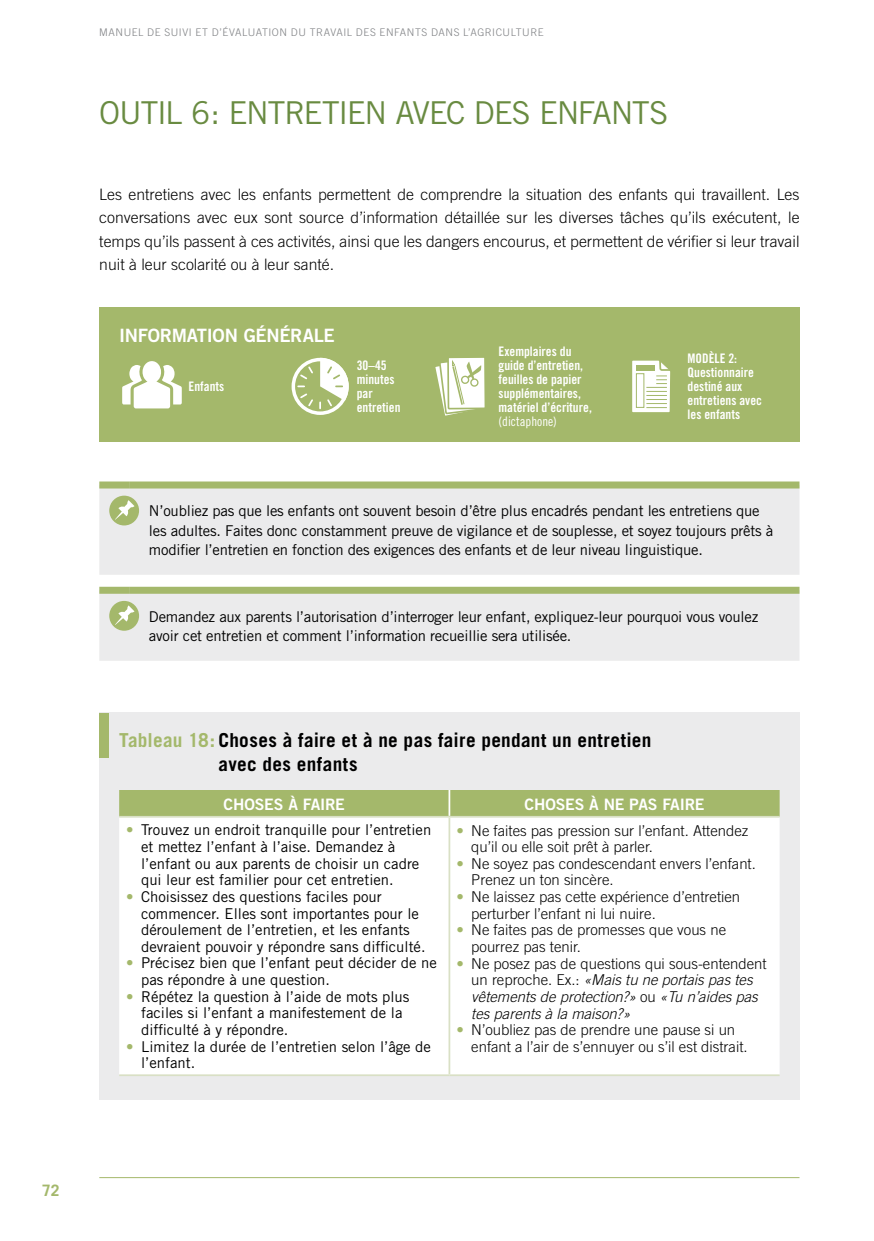
<style>
.page{position:relative;width:874px;height:1241px;background:#fff}
.page>*{position:absolute;margin:0;border:0;box-sizing:border-box;transform-origin:0 0}
.Heading01_green_part{font:31.5px "Trade Gothic";letter-spacing:-.045em;color:#698b41}
.Table_title{font:700 19.25px/23.1px "Trade Gothic";letter-spacing:.015em;color:#000}
.table_heading01{font:18.38px "Trade Gothic Bold Two";letter-spacing:-.015em;color:#fff}
.text_1column{font:300 15.75px/23.6px "Trade Gothic";color:#000;text-align:justify}
.table_heading01-2{font:15.75px "Trade Gothic Bold Two";letter-spacing:-.01em;color:#fff}
.t1{font:700 15.75px "Trade Gothic";color:#a4b86b}
.box_text_-_left_alig{font:14.88px/16.6px "Trade Gothic";color:#000}
.t2{font:300 14.88px/16.6px "Trade Gothic";color:#000}
.t3{font:italic 300 14.88px/16.6px "Trade Gothic";color:#000}
.Normale{font:13.12px/14px "Trade Gothic Bold Cond Twenty";color:#fff}
.t4{font:300 10.5px "Trade Gothic";letter-spacing:.05em;color:#808285}
.s1{font-family:"Trade Gothic Cond Eighteen"}
.s2{color:#a4b86b}
.s3{font-style:normal;color:#a4b86b}
.s4{font-style:normal}
</style>
<div class="page">
<hr style="left:99px;top:1176px;width:700px;height:1px;background:#a4b86b">
<div style="left:99px;top:488px;width:700px;height:86px;background:#ebebec"></div>
<div style="left:99px;top:481px;width:30px;height:7px;background:#a4b86b"></div>
<div style="left:129px;top:481px;width:670px;height:7px;background:#a4b86b"></div>
<div style="left:99px;top:593px;width:700px;height:67px;background:#ebebec"></div>
<div style="left:99px;top:586px;width:30px;height:7px;background:#a4b86b"></div>
<div style="left:129px;top:586px;width:670px;height:7px;background:#a4b86b"></div>
<div style="left:109px;top:495px;width:30px;height:30px;background:#a4b86b;border-radius:50%"></div>
<svg style="left:115px;top:500px;width:19px;height:20px"></svg>
<div style="left:109px;top:601px;width:30px;height:29px;background:#a4b86b;border-radius:50%"></div>
<svg style="left:115px;top:605px;width:19px;height:20px"></svg>
<div style="left:99px;top:307px;width:700px;height:134px;background:#a4b86b"></div>
<svg style="left:122px;top:361px;width:60px;height:47px"></svg>
<svg style="left:291px;top:358px;width:57px;height:57px"></svg>
<div style="left:447px;top:356px;width:39px;height:53px;border:2px solid #a4b86b"></div>
<svg style="left:435px;top:356px;width:49px;height:60px"></svg>
<svg style="left:632px;top:360px;width:39px;height:53px"></svg>
<div style="left:99px;top:712px;width:700px;height:387px;background:#ebebec"></div>
<div style="left:119px;top:790px;width:660px;height:25px;background:#a4b86b"></div>
<div style="left:119px;top:817px;width:660px;height:257px;background:#fff"></div>
<hr style="left:448px;top:789px;width:2px;height:26px;background:#fff">
<hr style="left:448px;top:817px;width:2px;height:257px;background:#d9e0c5">
<hr style="left:119px;top:1074px;width:330px;height:1px;background:#d9e0c5">
<hr style="left:449px;top:1074px;width:330px;height:1px;background:#d9e0c5">
<hr style="left:119px;top:815px;width:330px;height:2px;background:#d9e0c5">
<hr style="left:449px;top:815px;width:330px;height:2px;background:#d9e0c5">
<div style="left:99px;top:712px;width:10px;height:45px;background:#a4b86b"></div>
<p class="t4" style="left:99px;top:26px;width:445px">MANUEL DE SUIVI ET D’ÉVALUATION DU TRAVAIL DES ENFANTS DANS L’AGRICULTURE</p>
<p class="Heading01_green_part" style="left:99px;top:93px;width:570px">OUTIL 6: ENTRETIEN AVEC DES ENFANTS</p>
<p class="text_1column" style="left:99px;top:182px;width:701px">Les entretiens avec les enfants permettent de comprendre la situation des enfants qui travaillent. Les conversations avec eux sont source d’information détaillée sur les diverses tâches qu’ils exécutent, le temps qu’ils passent à ces activités, ainsi que les dangers encourus, et permettent de vérifier si leur travail nuit à leur scolarité ou à leur santé.</p>
<p class="table_heading01" style="left:119px;top:324px;width:217px">INFORMATION GÉNÉRALE</p>
<p class="Normale" style="left:188px;top:379px;width:37px">Enfants</p>
<p class="Normale" style="left:356px;top:358px;width:45px">30–45 minutes par entretien</p>
<p class="Normale" style="left:498px;top:344px;width:95px">Exemplaires du guide d’entretien, feuilles de papier supplémentaires, matériel d’écriture, <span class="s1">(dictaphone)</span></p>
<p class="Normale" style="left:687px;top:351px;width:76px">MODÈLE 2:<br>Questionnaire destiné aux entretiens avec les enfants</p>
<p class="box_text_-_left_alig" style="left:149px;top:501px;width:625px;line-height:19.2px">N’oubliez pas que les enfants ont souvent besoin d’être plus encadrés pendant les entretiens que les adultes. Faites donc constamment preuve de vigilance et de souplesse, et soyez toujours prêts à modifier l’entretien en fonction des exigences des enfants et de leur niveau linguistique.</p>
<p class="box_text_-_left_alig" style="left:149px;top:606px;width:610px;line-height:19.2px">Demandez aux parents l’autorisation d’interroger leur enfant, expliquez-leur pourquoi vous voulez avoir cet entretien et comment l’information recueillie sera utilisée.</p>
<p class="Table_title" style="left:218px;top:728px;width:434px;text-indent:-99px"><span class="s2">Tableau 18:</span> Choses à faire et à ne pas faire pendant un entretien avec des enfants</p>
<p class="table_heading01-2" style="left:223px;top:794px;width:123px">CHOSES À FAIRE</p>
<p class="table_heading01-2" style="left:524px;top:794px;width:181px">CHOSES À NE PAS FAIRE</p>
<p class="box_text_-_left_alig" style="left:141px;top:821px;width:291px;text-indent:-15px"><span class="s2">•</span> Trouvez un endroit tranquille pour l’entretien et mettez l’enfant à l’aise. Demandez à l’enfant ou aux parents de choisir un cadre qui leur est familier pour cet entretien.</p>
<p class="box_text_-_left_alig" style="left:141px;top:887px;width:286px;text-indent:-15px"><span class="s2">•</span> Choisissez des questions faciles pour commencer. Elles sont importantes pour le déroulement de l’entretien, et les enfants devraient pouvoir y répondre sans difficulté.</p>
<p class="box_text_-_left_alig" style="left:141px;top:954px;width:297px;text-indent:-15px"><span class="s2">•</span> Précisez bien que l’enfant peut décider de ne pas répondre à une question.</p>
<p class="box_text_-_left_alig" style="left:141px;top:987px;width:270px;text-indent:-15px"><span class="s2">•</span> Répétez la question à l’aide de mots plus faciles si l’enfant a manifestement de la difficulté à y répondre.</p>
<p class="box_text_-_left_alig" style="left:141px;top:1037px;width:291px;text-indent:-15px"><span class="s2">•</span> Limitez la durée de l’entretien selon l’âge de l’enfant.</p>
<p class="t2" style="left:471px;top:821px;width:278px;text-indent:-15px"><span class="s2">•</span> Ne faites pas pression sur l’enfant. Attendez qu’il ou elle soit prêt à parler.</p>
<p class="t2" style="left:471px;top:854px;width:286px;text-indent:-15px"><span class="s2">•</span> Ne soyez pas condescendant envers l’enfant.<br>Prenez un ton sincère.</p>
<p class="t2" style="left:471px;top:888px;width:270px;text-indent:-15px"><span class="s2">•</span> Ne laissez pas cette expérience d’entretien perturber l’enfant ni lui nuire.</p>
<p class="t2" style="left:471px;top:921px;width:256px;text-indent:-15px"><span class="s2">•</span> Ne faites pas de promesses que vous ne pourrez pas tenir.</p>
<p class="t3" style="left:471px;top:954px;width:297px;text-indent:-15px"><span class="s3">•</span> <span class="s4">Ne posez pas de questions qui sous-entendent un reproche. Ex.:</span> «Mais tu ne portais pas tes vêtements de protection?» <span class="s4">ou</span> «Tu n’aides pas tes parents à la maison?»</p>
<p class="t2" style="left:471px;top:1021px;width:278px;text-indent:-15px"><span class="s2">•</span> N’oubliez pas de prendre une pause si un enfant a l’air de s’ennuyer ou s’il est distrait.</p>
<p class="t1" style="left:42px;top:1180px;width:19px">72</p>
</div>
